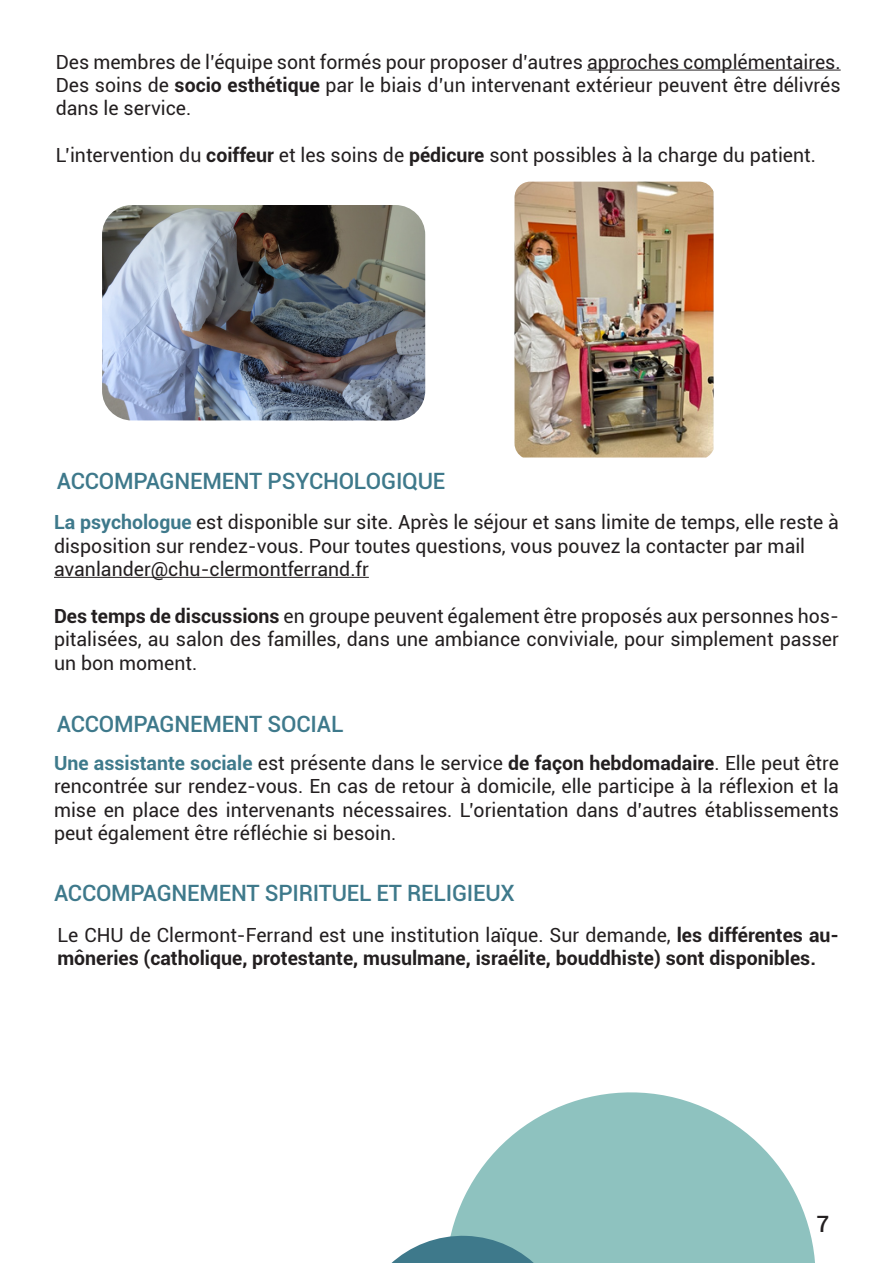
<style>
.page{position:relative;width:893px;height:1263px;background:#fff}
.page>*{position:absolute;margin:0;border:0;box-sizing:border-box;transform-origin:0 0}
.Sous_Titre{font:500 22.5px "Roboto";letter-spacing:-.01em;color:#3e798b}
.t1{font:500 22.5px "Roboto";color:#231f20}
.t2{font:19.5px/23.4px "Roboto";color:#231f20;text-align:justify}
.t3{font:700 19.5px/23.4px "Roboto";color:#231f20}
.s1{font-weight:700}
.s2{font-weight:700;color:#3e798b}
.s3{font-weight:700;color:#3e7a8b}
.s4{font-weight:400}
</style>
<div class="page">
<hr style="left:54px;top:577px;width:315px;height:1px;background:#231f20">
<img style="left:102px;top:205px;width:323px;height:215px">
<img style="left:514px;top:182px;width:200px;height:275px">
<hr style="left:587px;top:70px;width:254px;height:1px;background:#231f20">
<svg style="left:451px;top:1092px;width:364px;height:171px;fill:#8ec2bf"></svg>
<svg style="left:391px;top:1234px;width:180px;height:29px;background:#75a5ad"></svg>
<p class="t2" style="left:56px;top:49px;width:786px">Des membres de l’équipe sont formés pour proposer d’autres approches complémentaires.<br>Des soins de <span class="s1">socio esthétique</span> par le biais d’un intervenant extérieur peuvent être délivrés dans le service.</p>
<p class="t2" style="left:56px;top:143px;width:762px">L’intervention du <span class="s1">coiffeur</span> et les soins de <span class="s1">pédicure</span> sont possibles à la charge du patient.</p>
<p class="Sous_Titre" style="left:57px;top:465px;width:390px">ACCOMPAGNEMENT PSYCHOLOGIQUE</p>
<p class="t2" style="left:54px;top:510px;width:786px"><span class="s2">La psychologue</span> est disponible sur site. Après le séjour et sans limite de temps, elle reste à disposition sur rendez-vous. Pour toutes questions, vous pouvez la contacter par mail</p>
<p class="t2" style="left:54px;top:556px;width:316px">avanlander@chu-clermontferrand.fr</p>
<p class="t2" style="left:54px;top:603px;width:786px"><span class="s1">Des temps de discussions</span> en groupe peuvent également être proposés aux personnes hos&shy;pitalisées, au salon des familles, dans une ambiance conviviale, pour simplement passer un bon moment.</p>
<p class="Sous_Titre" style="left:57px;top:708px;width:288px">ACCOMPAGNEMENT SOCIAL</p>
<p class="t2" style="left:54px;top:750px;width:786px"><span class="s3">Une assistante sociale</span> est présente dans le service <span class="s1">de façon hebdomadaire</span>. Elle peut être rencontrée sur rendez-vous. En cas de retour à domicile, elle participe à la réflexion et la mise en place des intervenants nécessaires. L’orientation dans d’autres établissements peut également être réfléchie si besoin.</p>
<p class="Sous_Titre" style="left:54px;top:877px;width:462px">ACCOMPAGNEMENT SPIRITUEL ET RELIGIEUX</p>
<p class="t3" style="left:57px;top:922px;width:783px"><span class="s4">Le CHU de Clermont-Ferrand est une institution laïque. Sur demande,</span> les différentes au&shy;môneries (catholique, protestante, musulmane, israélite, bouddhiste) sont disponibles.</p>
<p class="t1" style="left:816px;top:1208px;width:14px">7</p>
</div>
